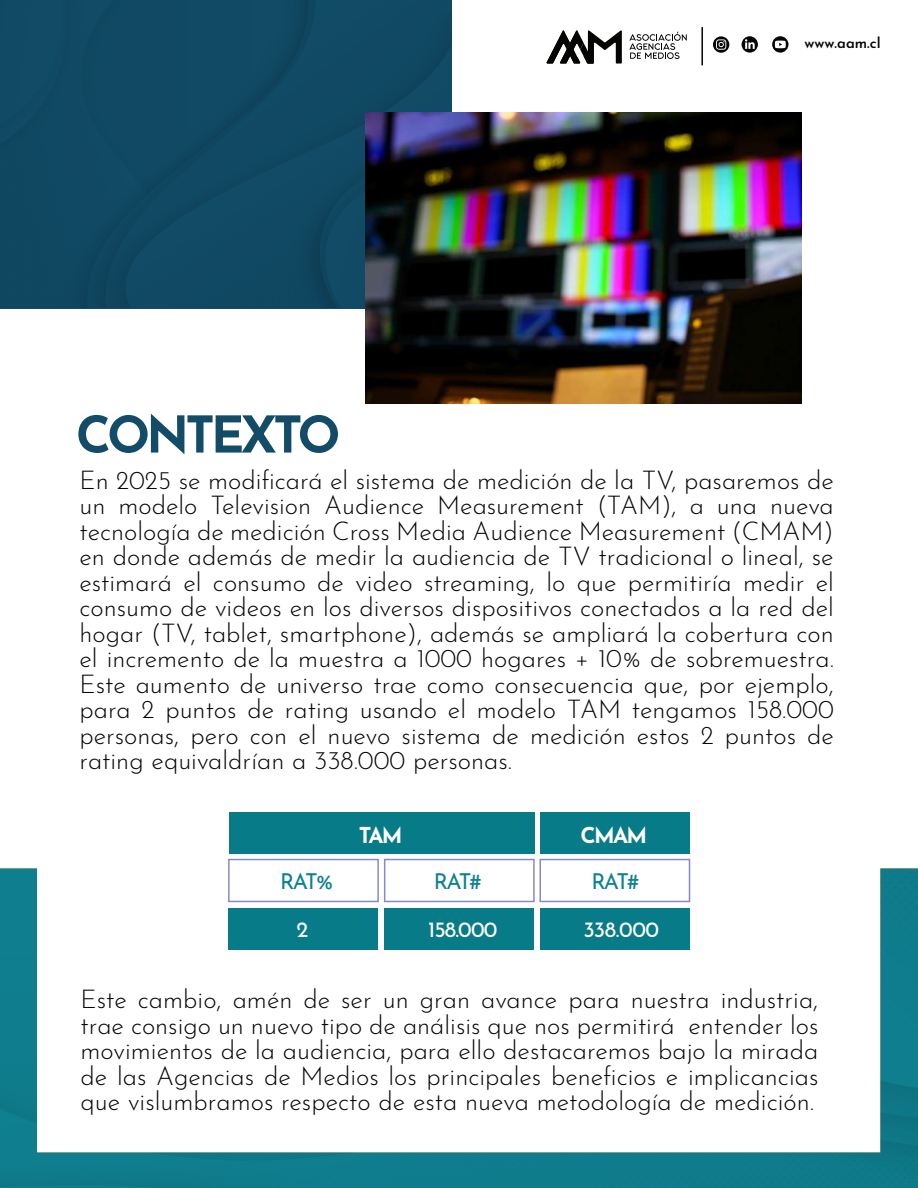
<style>
.page{position:relative;width:918px;height:1188px;background:#fff}
.page>*{position:absolute;margin:0;border:0;box-sizing:border-box;transform-origin:0 0}
.t1{font:700 50.55px "Josefin Sans";letter-spacing:-.08em;color:#134c67}
.t2{font:300 25.5px/25.5px "Josefin Sans";color:#040503;text-align:justify}
.t3{font:100 21.9px "Josefin Sans";letter-spacing:-.04em;color:#fff}
.t4{font:100 21.9px "Josefin Sans";letter-spacing:-.11em;color:#0e8192}
.t5{font:700 21.9px "Josefin Sans";letter-spacing:-.08em;color:#fff}
.t6{font:600 14.85px "Josefin Sans";color:#040503}
</style>
<div class="page">
<div style="left:229px;top:812px;width:305px;height:42px;background:#087b89"></div>
<div style="left:540px;top:812px;width:150px;height:42px;background:#087b89"></div>
<div style="left:539px;top:859px;width:151px;height:43px;border:2px solid #878bc4"></div>
<div style="left:384px;top:859px;width:151px;height:43px;border:2px solid #878bc4"></div>
<div style="left:228px;top:859px;width:151px;height:43px;border:2px solid #878bc4"></div>
<div style="left:0;top:0;width:451px;height:308px;background:#114964"></div>
<img style="left:366px;top:112px;width:436px;height:291px">
<img style="left:0;top:868px;width:918px;height:320px">
<hr style="left:701px;top:27px;width:2px;height:38px;background:#040503">
<svg style="left:629px;top:32px;width:58px;height:27px"></svg>
<svg style="left:546px;top:30px;width:76px;height:34px"></svg>
<svg style="left:713px;top:36px;width:16px;height:17px"></svg>
<svg style="left:772px;top:36px;width:17px;height:17px"></svg>
<svg style="left:742px;top:36px;width:16px;height:17px"></svg>
<p class="t6" style="left:805px;top:31px;width:78px">www.aam.cl</p>
<h1 class="t1" style="left:76px;top:397px;width:266px">CONTEXTO</h1>
<p class="t2" style="left:79px;top:465px;width:756px">En 2025 se modificará el sistema de medición de la TV, pasaremos de un modelo Television Audience Measurement (TAM), a una nueva tecnología de medición Cross Media Audience Measurement (CMAM) en donde además de medir la audiencia de TV tradicional o lineal, se estimará el consumo de video streaming, lo que permitiría medir el consumo de videos en los diversos dispositivos conectados a la red del hogar (TV, tablet, smartphone), además se ampliará la cobertura con el incremento de la muestra a 1000 hogares + 10% de sobremuestra.<br>Este aumento de universo trae como consecuencia que, por ejemplo, para 2 puntos de rating usando el modelo TAM tengamos 158.000 personas, pero con el nuevo sistema de medición estos 2 puntos de rating equivaldrían a 338.000 personas.</p>
<p class="t5" style="left:359px;top:819px;width:45px">TAM</p>
<p class="t5" style="left:581px;top:819px;width:68px">CMAM</p>
<p class="t4" style="left:280px;top:865px;width:54px">RAT%</p>
<p class="t4" style="left:434px;top:865px;width:50px">RAT#</p>
<p class="t4" style="left:591px;top:865px;width:50px">RAT#</p>
<p class="t3" style="left:297px;top:913px;width:13px">2</p>
<p class="t3" style="left:428px;top:913px;width:71px">158.000</p>
<p class="t3" style="left:583px;top:913px;width:77px">338.000</p>
<p class="t2" style="left:81px;top:984px;width:739px">Este cambio, amén de ser un gran avance para nuestra industria, trae consigo un nuevo tipo de análisis que nos permitirá entender los movimientos de la audiencia, para ello destacaremos bajo la mirada de las Agencias de Medios los principales beneficios e implicancias que vislumbramos respecto de esta nueva metodología de medición.</p>
</div>
